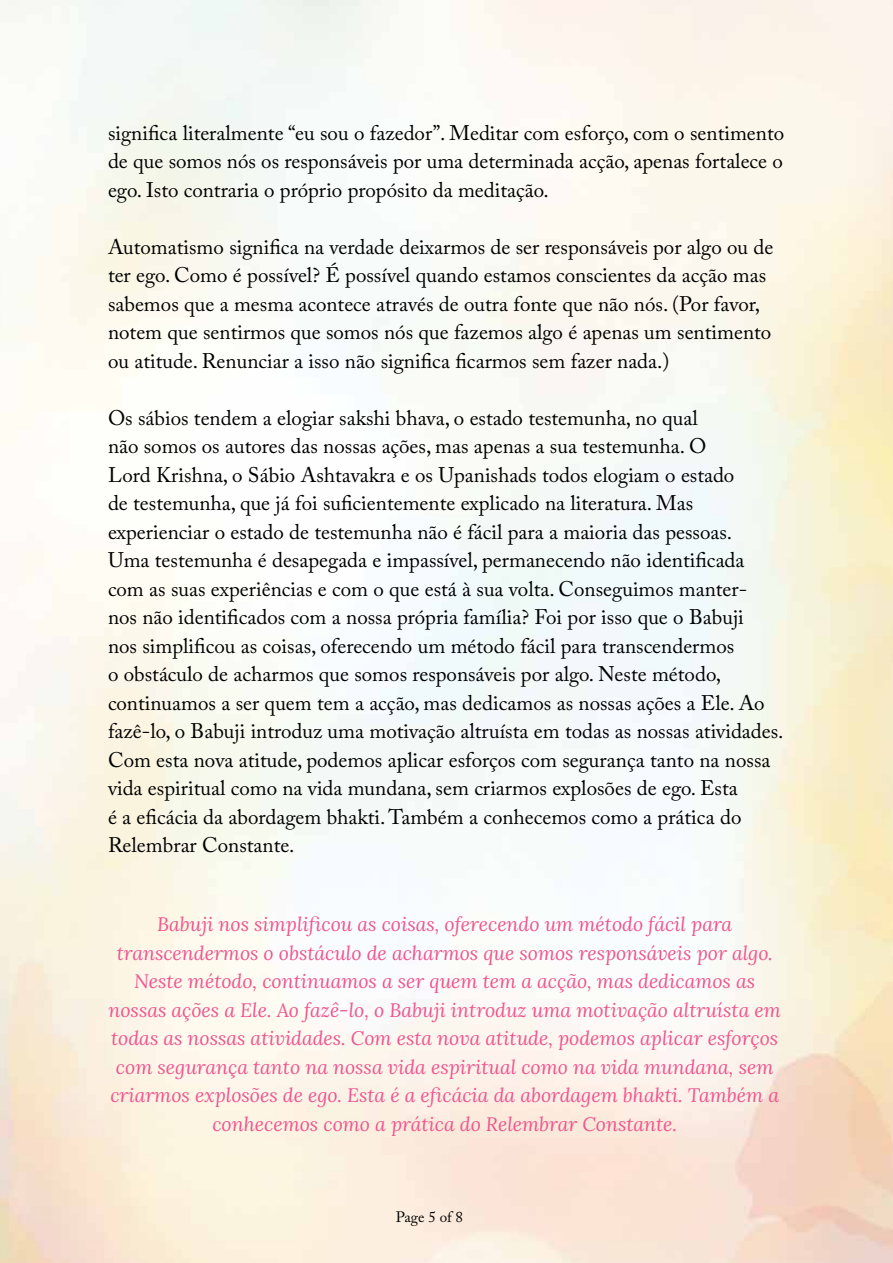
<style>
.page{position:relative;width:893px;height:1263px;background:#fff}
.page>*{position:absolute;margin:0;border:0;box-sizing:border-box;transform-origin:0 0}
.t1{font:21px/28.5px "Adobe Caslon Pro";color:#000}
.t2{font:italic 19.5px/28.5px "Lora";color:#ef558f;text-align:center}
.t3{font:15px "Adobe Caslon Pro";letter-spacing:-.005em;color:#000}
</style>
<div class="page">
<p class="t1" style="left:108px;top:118px;width:678px;text-align:justify">significa literalmente “eu sou o fazedor”. Meditar com esforço, com o sentimento de que somos nós os responsáveis por uma determinada acção, apenas fortalece o ego. Isto contraria o próprio propósito da meditação.</p>
<p class="t1" style="left:108px;top:232px;width:667px">Automatismo significa na verdade deixarmos de ser responsáveis por algo ou de ter ego. Como é possível? É possível quando estamos conscientes da acção mas sabemos que a mesma acontece através de outra fonte que não nós. (Por favor, notem que sentirmos que somos nós que fazemos algo é apenas um sentimento ou atitude. Renunciar a isso não significa ficarmos sem fazer nada.)</p>
<p class="t1" style="left:108px;top:403px;width:677px">Os sábios tendem a elogiar sakshi bhava, o estado testemunha, no qual<br>não somos os autores das nossas ações, mas apenas a sua testemunha. O<br>Lord Krishna, o Sábio Ashtavakra e os Upanishads todos elogiam o estado<br>de testemunha, que já foi suficientemente explicado na literatura. Mas experienciar o estado de testemunha não é fácil para a maioria das pessoas.<br>Uma testemunha é desapegada e impassível, permanecendo não identificada com as suas experiências e com o que está à sua volta. Conseguimos manter-<br>nos não identificados com a nossa própria família? Foi por isso que o Babuji<br>nos simplificou as coisas, oferecendo um método fácil para transcendermos<br>o obstáculo de acharmos que somos responsáveis por algo. Neste método, continuamos a ser quem tem a acção, mas dedicamos as nossas ações a Ele. Ao fazê-lo, o Babuji introduz uma motivação altruísta em todas as nossas atividades.<br>Com esta nova atitude, podemos aplicar esforços com segurança tanto na nossa vida espiritual como na vida mundana, sem criarmos explosões de ego. Esta<br>é a eficácia da abordagem bhakti. Também a conhecemos como a prática do Relembrar Constante.</p>
<p class="t2" style="left:108px;top:909px;width:674px">Babuji nos simplificou as coisas, oferecendo um método fácil para transcendermos o obstáculo de acharmos que somos responsáveis por algo.<br>Neste método, continuamos a ser quem tem a acção, mas dedicamos as nossas ações a Ele. Ao fazê-lo, o Babuji introduz uma motivação altruísta em todas as nossas atividades. Com esta nova atitude, podemos aplicar esforços com segurança tanto na nossa vida espiritual como na vida mundana, sem criarmos explosões de ego. Esta é a eficácia da abordagem bhakti. Também a conhecemos como a prática do Relembrar Constante.</p>
<p class="t3" style="left:396px;top:1208px;width:69px">Page 5 of 8</p>
</div>
